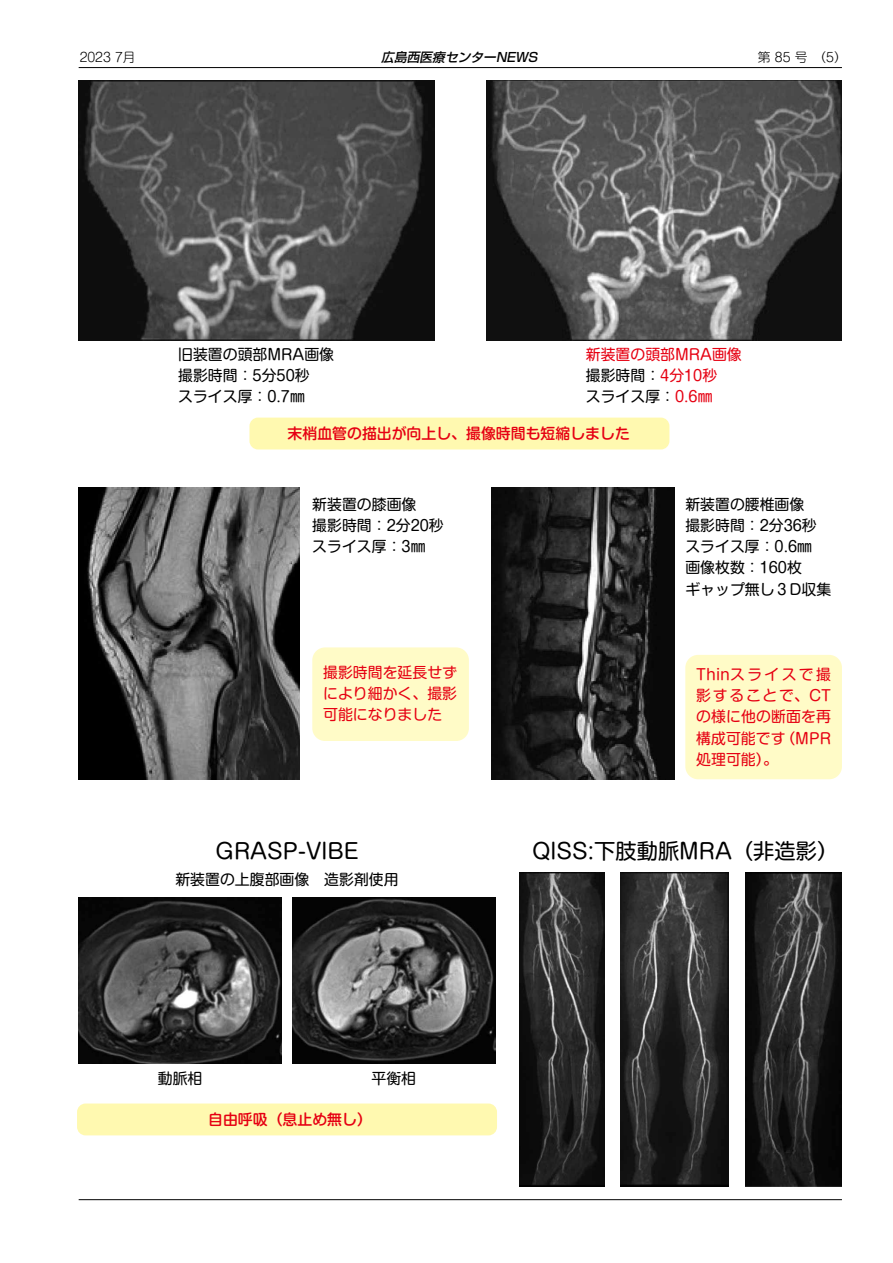
<style>
.page{position:relative;width:893px;height:1263px;background:#fff}
.page>*{position:absolute;margin:0;border:0;box-sizing:border-box;transform-origin:0 0}
.t1{font:21.3px "Shin M Go Pro";color:#000}
.t2{font:14.85px/21.3px "Shin M Go Pro";color:#000}
.t3{font:14.85px/21.3px "Shin M Go Pro";color:#e60012;text-align:justify}
.t4{font:500 14.85px "Shin M Go Pro";color:#e60012}
.t5{font:300 12.75px "Shin M Go Pro";color:#000}
.t6{font:italic 500 12.75px "Shin Go Pro";color:#000}
.s1{color:#000}
</style>
<div class="page">
<hr style="left:79px;top:67px;width:763px;height:1px;background:#000">
<hr style="left:79px;top:1199px;width:763px;height:1px;background:#000">
<div style="left:312px;top:647px;width:157px;height:94px;background:#fffbc7;border-radius:13px"></div>
<div style="left:685px;top:655px;width:157px;height:124px;background:#fffbc7;border-radius:13px"></div>
<div style="left:249px;top:418px;width:420px;height:31px;background:#fff9b0;border-radius:9px"></div>
<div style="left:77px;top:1103px;width:420px;height:32px;background:#fff9b0;border-radius:9px"></div>
<img style="left:519px;top:873px;width:85px;height:313px">
<img style="left:621px;top:873px;width:108px;height:313px">
<img style="left:746px;top:873px;width:96px;height:313px">
<img style="left:79px;top:81px;width:355px;height:259px">
<img style="left:79px;top:897px;width:203px;height:166px">
<img style="left:292px;top:897px;width:203px;height:166px">
<img style="left:79px;top:488px;width:221px;height:291px">
<img style="left:491px;top:488px;width:184px;height:291px">
<img style="left:486px;top:81px;width:356px;height:259px">
<p class="t5" style="left:80px;top:47px;width:57px">2023 7月</p>
<p class="t6" style="left:381px;top:46px;width:161px">広島西医療センターNEWS</p>
<p class="t5" style="left:758px;top:47px;width:90px">第 85 号（5）</p>
<p class="t2" style="left:178px;top:342px;width:157px">旧装置の頭部MRA画像撮影時間：5分50秒<br>スライス厚：0.7㎜</p>
<p class="t3" style="left:586px;top:342px;width:157px;text-align:left">新装置の頭部MRA画像<span class="s1">撮影時間：</span>4分10秒<br><span class="s1">スライス厚：</span>0.6㎜</p>
<p class="t4" style="left:288px;top:421px;width:344px">末梢血管の描出が向上し、撮像時間も短縮しました</p>
<p class="t2" style="left:312px;top:491px;width:133px">新装置の膝画像<br>撮影時間：2分20秒スライス厚：3㎜</p>
<p class="t2" style="left:685px;top:491px;width:148px">新装置の腰椎画像<br>撮影時間：2分36秒スライス厚：0.6㎜<br>画像枚数：160枚<br>ギャップ無し３D収集</p>
<p class="t3" style="left:323px;top:659px;width:135px">撮影時間を延長せずにより細かく、撮影可能になりました</p>
<p class="t3" style="left:696px;top:662px;width:136px">Thinスライスで撮影することで、CTの様に他の断面を再構成可能です（MPR処理可能）。</p>
<h1 class="t1" style="left:216px;top:833px;width:144px">GRASP-VIBE</h1>
<p class="t2" style="left:175px;top:867px;width:225px">新装置の上腹部画像　造影剤使用</p>
<p class="t2" style="left:158px;top:1065px;width:46px">動脈相</p>
<p class="t2" style="left:372px;top:1065px;width:46px">平衡相</p>
<p class="t4" style="left:208px;top:1107px;width:165px">自由呼吸（息止め無し）</p>
<h1 class="t1" style="left:532px;top:833px;width:308px">QISS:下肢動脈MRA（非造影）</h1>
</div>
